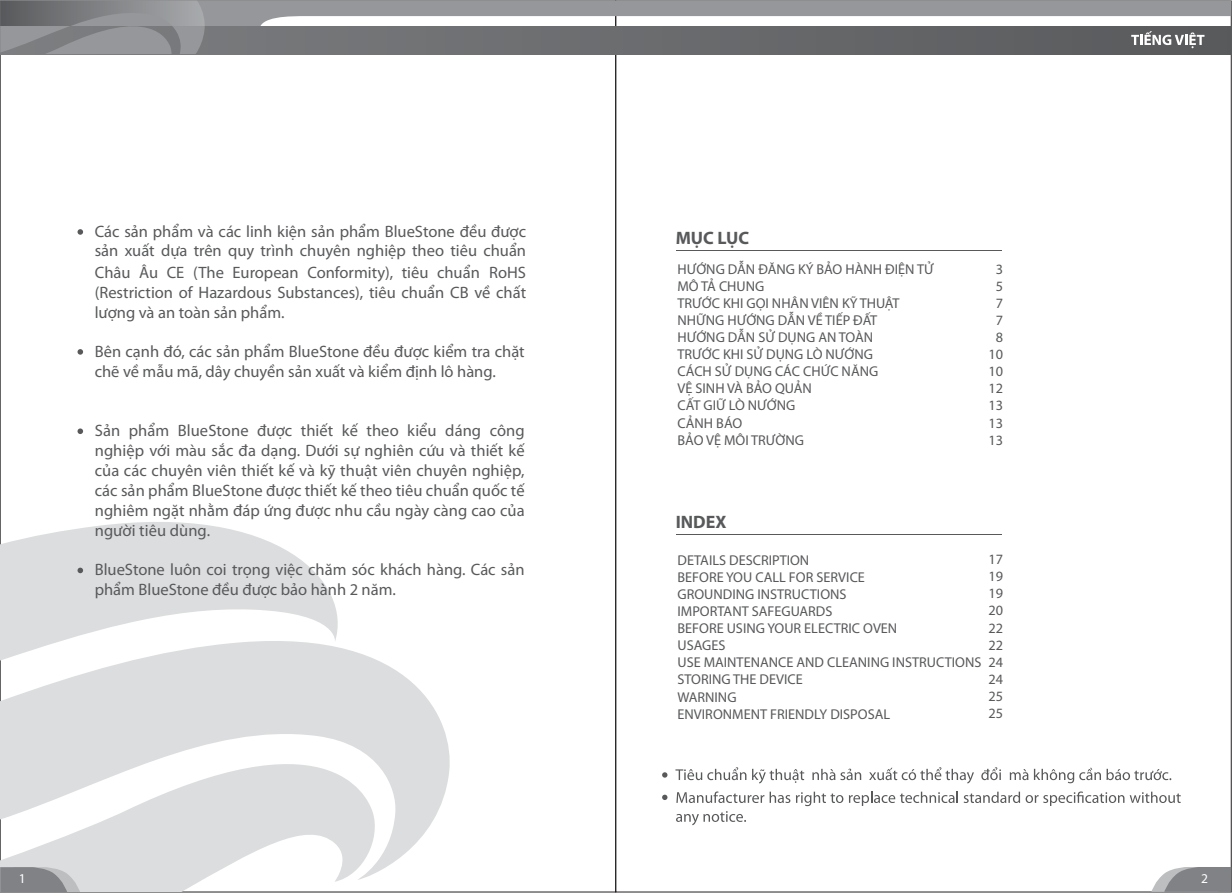
<style>
.page{position:relative;width:1232px;height:893px;background:#fff}
.page>*{position:absolute;margin:0;border:0;box-sizing:border-box;transform-origin:0 0}
.t1{font:700 18px "Myriad Pro";color:#58595b}
.t2{font:16.5px/19.8px "Myriad Pro";color:#58595b}
.t3{font:14.25px/17.1px "Myriad Pro";color:#58595b}
.t4{font:13.5px "Myriad Pro";color:#fff}
</style>
<div class="page">
<svg style="left:1151px;top:867px;width:80px;height:25px;background:#999a9d"></svg>
<svg style="left:0;top:1px;width:1231px;height:54px;fill:#95979a"></svg>
<svg style="left:205px;top:26px;width:1025px;height:28px;background:#68696c"></svg>
<svg style="left:0;top:1px;width:205px;height:53px;background:#87898c"></svg>
<svg style="left:1131px;top:31px;width:73px;height:17px"></svg>
<svg style="left:0;top:503px;width:455px;height:389px;fill:#dcddde"></svg>
<svg style="left:0;top:867px;width:80px;height:25px;background:#949699"></svg>
<svg style="left:77px;top:568px;width:6px;height:5px"></svg>
<svg style="left:77px;top:428px;width:6px;height:6px"></svg>
<svg style="left:77px;top:349px;width:6px;height:6px"></svg>
<svg style="left:77px;top:229px;width:6px;height:6px"></svg>
<hr style="left:675px;top:250px;width:326px;height:1px;background:#58595b">
<hr style="left:675px;top:533px;width:326px;height:1px;background:#58595b">
<svg style="left:662px;top:795px;width:5px;height:5px"></svg>
<svg style="left:676px;top:791px;width:114px;height:12px"></svg>
<svg style="left:796px;top:791px;width:384px;height:15px"></svg>
<svg style="left:676px;top:811px;width:70px;height:14px"></svg>
<svg style="left:662px;top:772px;width:5px;height:5px"></svg>
<svg style="left:675px;top:767px;width:71px;height:13px"></svg>
<svg style="left:752px;top:769px;width:52px;height:14px"></svg>
<svg style="left:812px;top:768px;width:49px;height:12px"></svg>
<svg style="left:869px;top:767px;width:104px;height:16px"></svg>
<svg style="left:981px;top:767px;width:19px;height:13px"></svg>
<svg style="left:1009px;top:768px;width:91px;height:15px"></svg>
<svg style="left:1106px;top:769px;width:65px;height:11px"></svg>
<p class="t2" style="left:95px;top:221px;width:433px">Các sản phẩm và các linh kiện sản phẩm BlueStone đều được sản xuất dựa trên quy trình chuyên nghiệp theo tiêu chuẩn</p>
<p class="t2" style="left:95px;top:262px;width:433px;text-align:justify">Châu Âu CE (The European Conformity), tiêu chuẩn RoHS (Restriction of Hazardous Substances), tiêu chuẩn CB về chất lượng và an toàn sản phẩm.</p>
<p class="t2" style="left:95px;top:342px;width:431px">Bên cạnh đó, các sản phẩm BlueStone đều được kiểm tra chặt chẽ về mẫu mã, dây chuyền sản xuất và kiểm định lô hàng.</p>
<p class="t2" style="left:95px;top:421px;width:431px;text-align:justify">Sản phẩm BlueStone được thiết kế theo kiểu dáng công nghiệp với màu sắc đa dạng. Dưới sự nghiên cứu và thiết kế của các chuyên viên thiết kế và kỹ thuật viên chuyên nghiệp, các sản phẩm BlueStone được thiết kế theo tiêu chuẩn quốc tế nghiêm ngặt nhằm đáp ứng được nhu cầu ngày càng cao của người tiêu dùng.</p>
<p class="t2" style="left:95px;top:559px;width:431px">BlueStone luôn coi trọng việc chăm sóc khách hàng. Các sản phẩm BlueStone đều được bảo hành 2 năm.</p>
<p class="t1" style="left:675px;top:226px;width:75px">MỤC LỤC</p>
<p class="t3" style="left:677px;top:260px;width:258px">HƯỚNG DẪN ĐĂNG KÝ BẢO HÀNH ĐIỆN TỬ<br>MÔ TẢ CHUNG<br>TRƯỚC KHI GỌI NHÂN VIÊN KỸ THUẬT<br>NHỮNG HƯỚNG DẪN VỀ TIẾP ĐẤT<br>HƯỚNG DẪN SỬ DỤNG AN TOÀN<br>TRƯỚC KHI SỬ DỤNG LÒ NƯỚNG<br>CÁCH SỬ DỤNG CÁC CHỨC NĂNG<br>VỆ SINH VÀ BẢO QUẢN<br>CẤT GIỮ LÒ NƯỚNG<br>CẢNH BÁO<br>BẢO VỆ MÔI TRƯỜNG</p>
<p class="t3" style="left:988px;top:260px;width:16px;text-align:center">3<br>5<br>7<br>7<br>8<br>10<br>10<br>12<br>13<br>13<br>13</p>
<p class="t1" style="left:675px;top:510px;width:52px">INDEX</p>
<p class="t3" style="left:677px;top:551px;width:305px">DETAILS DESCRIPTION<br>BEFORE YOU CALL FOR SERVICE<br>GROUNDING INSTRUCTIONS<br>IMPORTANT SAFEGUARDS<br>BEFORE USING YOUR ELECTRIC OVEN<br>USAGES<br>USE MAINTENANCE AND CLEANING INSTRUCTIONS<br>STORING THE DEVICE<br>WARNING<br>ENVIRONMENT FRIENDLY DISPOSAL</p>
<p class="t3" style="left:988px;top:550px;width:16px;text-align:justify">17<br>19<br>19<br>20<br>22<br>22<br>24<br>24<br>25<br>25</p>
<p class="t4" style="left:19px;top:870px;width:8px">1</p>
<p class="t4" style="left:1200px;top:870px;width:8px">2</p>
</div>
